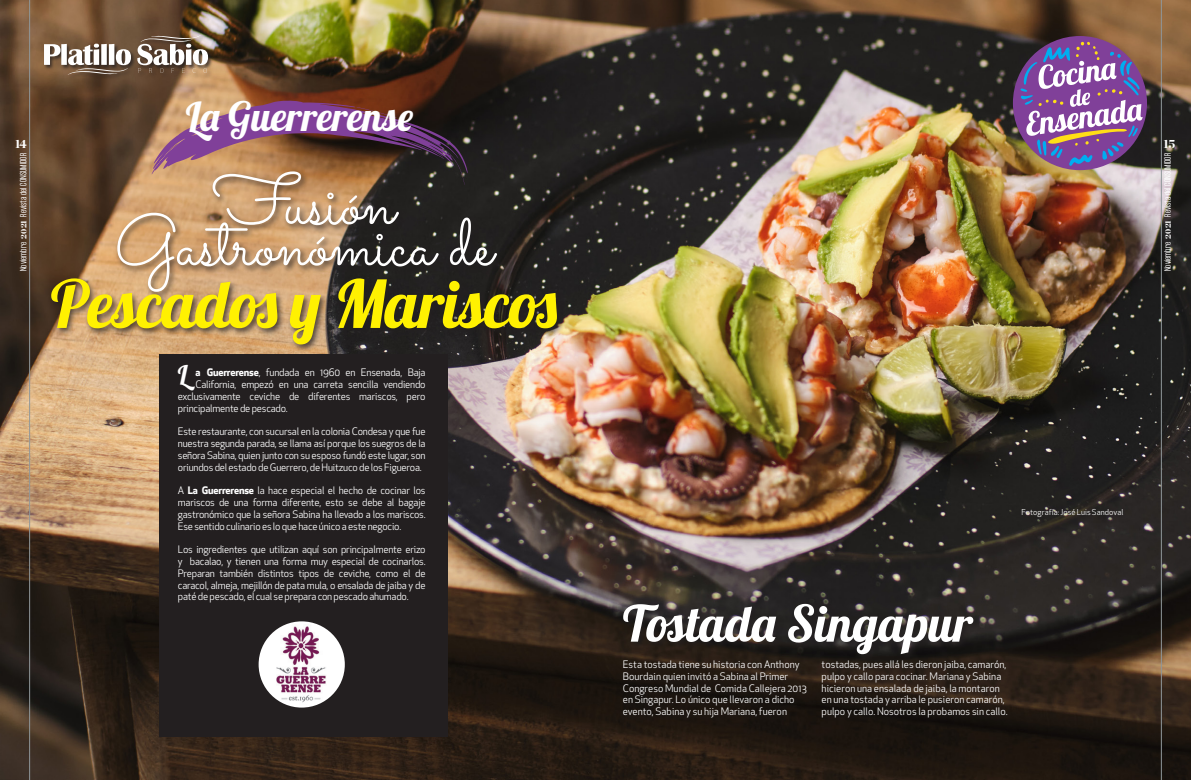
<style>
.page{position:relative;width:1191px;height:780px;background:#fff}
.page>*{position:absolute;margin:0;border:0;box-sizing:border-box;transform-origin:0 0}
.t1{font:72px "Sacramento";letter-spacing:-.01em;color:#fff}
.t2{font:66px "Lobster";letter-spacing:-.01em;color:#fff101}
.t3{font:50px "Lobster";color:#fff}
.t4{font:40px "Lobster";color:#fff}
.t5{font:25.8px "Lobster";color:#fff}
.t6{font:900 12px "Chronicle Display";color:#fff}
.t7{font:10.1px/11.8px "Apex New";color:#fff;text-align:justify}
.t8{font:10.1px "Apex New";letter-spacing:-.02em;color:#fff}
.t9{font:300 8px "Formula Condensed";letter-spacing:.02em;color:#fff}
.Cuerpo_de_texto_de_s{font:8px "Apex New";letter-spacing:.01em;color:#fff}
.s1{font-family:"Chronicle Display";font-weight:900}
.s2{font-weight:700}
</style>
<div class="page">
<img style="left:0;top:0;width:1191px;height:779px">
<div style="left:1019px;top:506px;width:112px;height:19px;background:#231f20"></div>
<svg style="left:151px;top:100px;width:316px;height:69px;background:#794c5a"></svg>
<div style="left:49px;top:169px;width:516px;height:183px;background:#231f20;opacity:.75"></div>
<div style="left:160px;top:354px;width:288px;height:382px;background:#231f20"></div>
<div style="left:43px;top:34px;width:170px;height:46px;background:#231f20;opacity:.75"></div>
<svg style="left:44px;top:35px;width:164px;height:40px"></svg>
<img style="left:259px;top:621px;width:86px;height:86px;border-radius:43px">
<div style="left:621px;top:658px;width:394px;height:67px;background:#231f20;opacity:.75"></div>
<div style="left:621px;top:601px;width:360px;height:61px;background:#231f20;opacity:.75"></div>
<div style="left:1013px;top:36px;width:134px;height:134px;background:#804099;border-radius:50%"></div>
<svg style="left:1020px;top:41px;width:122px;height:125px"></svg>
<hr style="left:1161px;top:0;width:1px;height:780px;background:#8f979a">
<hr style="left:29px;top:0;width:1px;height:780px;background:#8f979a">
<p class="t6" style="left:15px;top:136px;width:13px">14</p>
<p class="t9" style="left:19px;top:271px;width:120px;rotate:-90deg">Noviembre <span class="s1">2021</span> Revista del CONSUMIDOR</p>
<p class="t4" style="left:186px;top:91px;width:229px">La Guerrerense</p>
<p class="t1" style="left:213px;top:156px;width:184px">Fusión</p>
<p class="t1" style="left:114px;top:198px;width:380px">Gastronómica de</p>
<p class="t2" style="left:51px;top:262px;width:508px">Pescados y Mariscos</p>
<p class="t5" style="left:178px;top:358px;width:11px">L</p>
<p class="t8" style="left:195px;top:366px;width:232px"><span class="s2">a Guerrerense</span>, fundada en 1960 en Ensenada, Baja</p>
<p class="t8" style="left:195px;top:378px;width:232px">California, empezó en una carreta sencilla vendiendo</p>
<p class="t8" style="left:178px;top:389px;width:249px">exclusivamente ceviche de diferentes mariscos, pero</p>
<p class="t8" style="left:178px;top:401px;width:111px">principalmente de pescado.</p>
<p class="t7" style="left:178px;top:425px;width:249px">Este restaurante, con sucursal en la colonia Condesa y que fue nuestra segunda parada, se llama así porque los suegros de la señora Sabina, quien junto con su esposo fundó este lugar, son oriundos del estado de Guerrero, de Huitzuco de los Figueroa.</p>
<p class="t7" style="left:178px;top:484px;width:249px">A <span class="s2">La Guerrerense</span> la hace especial el hecho de cocinar los mariscos de una forma diferente, esto se debe al bagaje gastronómico que la señora Sabina ha llevado a los mariscos.<br>Ese sentido culinario es lo que hace único a este negocio.</p>
<p class="t7" style="left:178px;top:543px;width:249px">Los ingredientes que utilizan aquí son principalmente erizo y bacalao, y tienen una forma muy especial de cocinarlos.<br>Preparan también distintos tipos de ceviche, como el de caracol, almeja, mejillón de pata mula, o ensalada de jaiba y de paté de pescado, el cual se prepara con pescado ahumado.</p>
<p class="t6" style="left:1163px;top:136px;width:13px">15</p>
<p class="t9" style="left:1162px;top:271px;width:120px;rotate:-90deg">Noviembre <span class="s1">2021</span> Revista del CONSUMIDOR</p>
<p class="Cuerpo_de_texto_de_s" style="left:1021px;top:507px;width:103px">Fotografía: José Luis Sandoval</p>
<p class="t3" style="left:623px;top:591px;width:351px">Tostada Singapur</p>
<p class="t7" style="left:623px;top:658px;width:185px;text-align:left">Esta tostada tiene su historia con Anthony Bourdain quien invitó a Sabina al Primer Congreso Mundial de Comida Callejera 2013 en Singapur. Lo único que llevaron a dicho evento, Sabina y su hija Mariana, fueron</p>
<p class="t7" style="left:821px;top:658px;width:187px;text-align:left">tostadas, pues allá les dieron jaiba, camarón, pulpo y callo para cocinar. Mariana y Sabina hicieron una ensalada de jaiba, la montaron en una tostada y arriba le pusieron camarón, pulpo y callo. Nosotros la probamos sin callo.</p>
</div>
